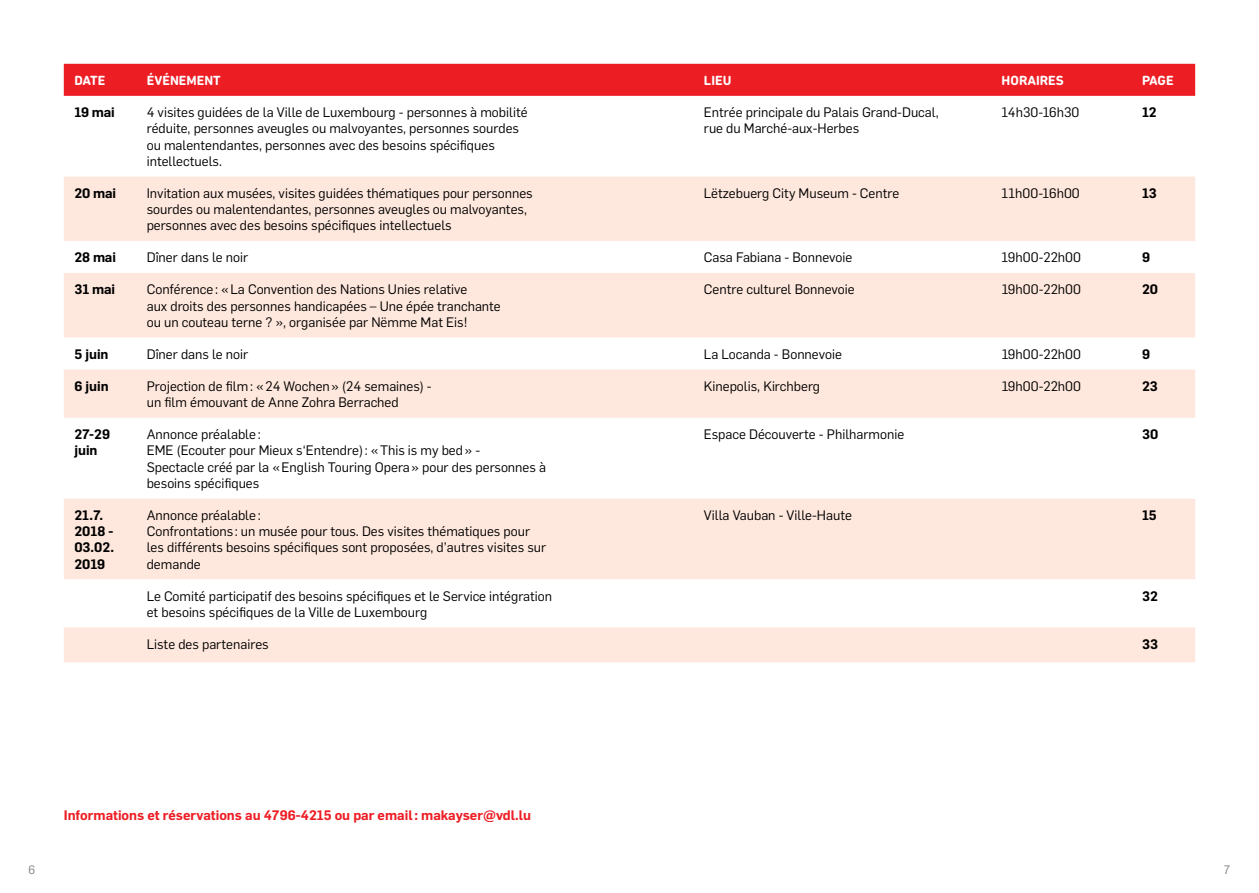
<style>
.page{position:relative;width:1259px;height:893px;background:#fff}
.page>*{position:absolute;margin:0;border:0;box-sizing:border-box;transform-origin:0 0}
.texte-courant-tablea{font:13.5px/16.2px "Flama";color:#000}
.texte-courant-tablea-2{font:600 13.5px/16.2px "Flama";color:#000}
.texte-courant{font:600 13.5px "Flama";color:#ed1d24}
.head-tableau{font:700 13.5px "DIN Next Rounded LT Pro";color:#fff}
.t1{font:12px "Flama";color:#808285}
</style>
<div class="page">
<div style="left:64px;top:64px;width:1131px;height:32px;background:#ed1d24"></div>
<svg style="left:64px;top:176px;width:1131px;height:486px;fill:#fee7dc"></svg>
<svg style="left:64px;top:418px;width:1131px;height:80px"></svg>
<p class="head-tableau" style="left:74px;top:72px;width:33px">DATE</p>
<p class="head-tableau" style="left:147px;top:72px;width:76px">ÉVÉNEMENT</p>
<p class="head-tableau" style="left:704px;top:72px;width:29px">LIEU</p>
<p class="head-tableau" style="left:1001px;top:72px;width:64px">HORAIRES</p>
<p class="head-tableau" style="left:1142px;top:72px;width:33px">PAGE</p>
<p class="texte-courant-tablea-2" style="left:74px;top:104px;width:42px">19 mai</p>
<p class="texte-courant-tablea" style="left:147px;top:104px;width:382px">4 visites guidées de la Ville de Luxembourg - personnes à mobilité</p>
<p class="texte-courant-tablea" style="left:147px;top:120px;width:374px">réduite, personnes aveugles ou malvoyantes, personnes sourdes</p>
<p class="texte-courant-tablea" style="left:147px;top:136px;width:350px">ou malentendantes, personnes avec des besoins spécifiques</p>
<p class="texte-courant-tablea" style="left:147px;top:152px;width:77px">intellectuels.</p>
<p class="texte-courant-tablea" style="left:704px;top:104px;width:236px">Entrée principale du Palais Grand-Ducal,</p>
<p class="texte-courant-tablea" style="left:704px;top:120px;width:157px">rue du Marché-aux-Herbes</p>
<p class="texte-courant-tablea" style="left:1001px;top:104px;width:79px">14h30-16h30</p>
<p class="texte-courant-tablea-2" style="left:1142px;top:104px;width:16px">12</p>
<p class="texte-courant-tablea-2" style="left:74px;top:184px;width:43px">20 mai</p>
<p class="texte-courant-tablea" style="left:147px;top:184px;width:387px">Invitation aux musées, visites guidées thématiques pour personnes sourdes ou malentendantes, personnes aveugles ou malvoyantes, personnes avec des besoins spécifiques intellectuels</p>
<p class="texte-courant-tablea" style="left:704px;top:184px;width:197px">Lëtzebuerg City Museum - Centre</p>
<p class="texte-courant-tablea" style="left:1001px;top:184px;width:80px">11h00-16h00</p>
<p class="texte-courant-tablea-2" style="left:1142px;top:184px;width:16px">13</p>
<p class="texte-courant-tablea-2" style="left:74px;top:249px;width:43px">28 mai</p>
<p class="texte-courant-tablea" style="left:147px;top:249px;width:103px">Dîner dans le noir</p>
<p class="texte-courant-tablea" style="left:704px;top:249px;width:150px">Casa Fabiana - Bonnevoie</p>
<p class="texte-courant-tablea" style="left:1001px;top:249px;width:81px">19h00-22h00</p>
<p class="texte-courant-tablea-2" style="left:1142px;top:249px;width:9px">9</p>
<p class="texte-courant-tablea-2" style="left:74px;top:281px;width:42px">31 mai</p>
<p class="texte-courant-tablea" style="left:147px;top:281px;width:322px">Conférence: «La Convention des Nations Unies relative</p>
<p class="texte-courant-tablea" style="left:147px;top:297px;width:355px">aux droits des personnes handicapées – Une épée tranchante</p>
<p class="texte-courant-tablea" style="left:147px;top:313px;width:322px">ou un couteau terne ? », organisée par Nëmme Mat Eis!</p>
<p class="texte-courant-tablea" style="left:704px;top:281px;width:152px">Centre culturel Bonnevoie</p>
<p class="texte-courant-tablea" style="left:1001px;top:281px;width:81px">19h00-22h00</p>
<p class="texte-courant-tablea-2" style="left:1142px;top:281px;width:18px">20</p>
<p class="texte-courant-tablea-2" style="left:74px;top:345px;width:36px">5 juin</p>
<p class="texte-courant-tablea" style="left:147px;top:345px;width:103px">Dîner dans le noir</p>
<p class="texte-courant-tablea" style="left:704px;top:345px;width:139px">La Locanda - Bonnevoie</p>
<p class="texte-courant-tablea" style="left:1001px;top:345px;width:81px">19h00-22h00</p>
<p class="texte-courant-tablea-2" style="left:1142px;top:345px;width:9px">9</p>
<p class="texte-courant-tablea-2" style="left:74px;top:377px;width:36px">6 juin</p>
<p class="texte-courant-tablea" style="left:147px;top:377px;width:286px">Projection de film: «24 Wochen» (24 semaines) -</p>
<p class="texte-courant-tablea" style="left:147px;top:394px;width:253px">un film émouvant de Anne Zohra Berrached</p>
<p class="texte-courant-tablea" style="left:704px;top:377px;width:118px">Kinepolis, Kirchberg</p>
<p class="texte-courant-tablea" style="left:1001px;top:377px;width:81px">19h00-22h00</p>
<p class="texte-courant-tablea-2" style="left:1142px;top:377px;width:17px">23</p>
<p class="texte-courant-tablea-2" style="left:74px;top:426px;width:37px">27-29 juin</p>
<p class="texte-courant-tablea" style="left:147px;top:426px;width:401px">Annonce préalable:<br>EME (Ecouter pour Mieux s‘Entendre): «This is my bed» -<br>Spectacle créé par la «English Touring Opera» pour des personnes à besoins spécifiques</p>
<p class="texte-courant-tablea" style="left:704px;top:426px;width:202px">Espace Découverte - Philharmonie</p>
<p class="texte-courant-tablea-2" style="left:1142px;top:426px;width:18px">30</p>
<p class="texte-courant-tablea-2" style="left:74px;top:506px;width:41px">21.7.<br>2018 -<br>03.02.<br>2019</p>
<p class="texte-courant-tablea" style="left:147px;top:506px;width:115px">Annonce préalable:</p>
<p class="texte-courant-tablea" style="left:704px;top:506px;width:149px">Villa Vauban - Ville-Haute</p>
<p class="texte-courant-tablea-2" style="left:1142px;top:506px;width:16px">15</p>
<p class="texte-courant-tablea" style="left:147px;top:523px;width:401px">Confrontations : un musée pour tous. Des visites thématiques pour les différents besoins spécifiques sont proposées, d’autres visites sur demande</p>
<p class="texte-courant-tablea" style="left:147px;top:587px;width:407px">Le Comité participatif des besoins spécifiques et le Service intégration et besoins spécifiques de la Ville de Luxembourg</p>
<p class="texte-courant-tablea-2" style="left:1142px;top:587px;width:17px">32</p>
<p class="texte-courant-tablea" style="left:147px;top:635px;width:123px">Liste des partenaires</p>
<p class="texte-courant-tablea-2" style="left:1142px;top:635px;width:17px">33</p>
<p class="texte-courant" style="left:64px;top:805px;width:469px">Informations et réservations au 4796-4215 ou par email: makayser@vdl.lu</p>
<p class="t1" style="left:29px;top:861px;width:8px">6</p>
<p class="t1" style="left:1224px;top:861px;width:8px">7</p>
</div>
